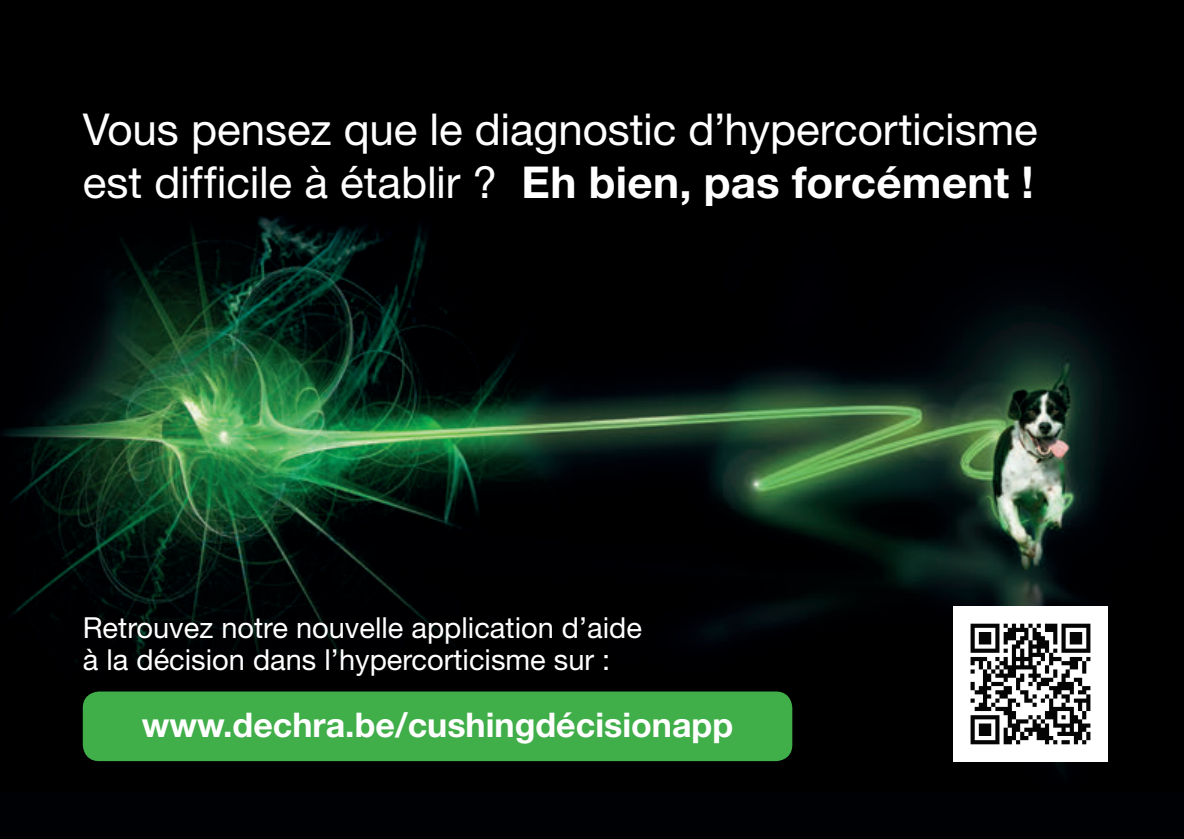
<style>
.page{position:relative;width:1184px;height:839px;background:#000104}
.page>*{position:absolute;margin:0;border:0;box-sizing:border-box;transform-origin:0 0}
.t1{font:44px/52.8px "Helvetica Neue LT Std";letter-spacing:-.005em;color:#fff}
.t2{font:700 34px "Helvetica Neue LT Std";color:#fff}
.t3{font:29px/31.8px "Helvetica Neue LT Std";color:#fff}
.s1{font-weight:700}
</style>
<div class="page">
<img style="left:3px;top:217px;width:1109px;height:548px">
<div style="left:83px;top:691px;width:709px;height:70px;background:#40ae49;border-radius:16px"></div>
<img style="left:953px;top:607px;width:154px;height:154px">
<p class="t1" style="left:83px;top:102px;width:956px">Vous pensez que le diagnostic d’hypercorticisme est difficile à établir ? <span class="s1">Eh bien, pas forcément !</span></p>
<p class="t3" style="left:83px;top:611px;width:561px">Retrouvez notre nouvelle application d’aide à la décision dans l’hypercorticisme sur :</p>
<p class="t2" style="left:142px;top:703px;width:593px">www.dechra.be/cushingdécisionapp</p>
</div>
